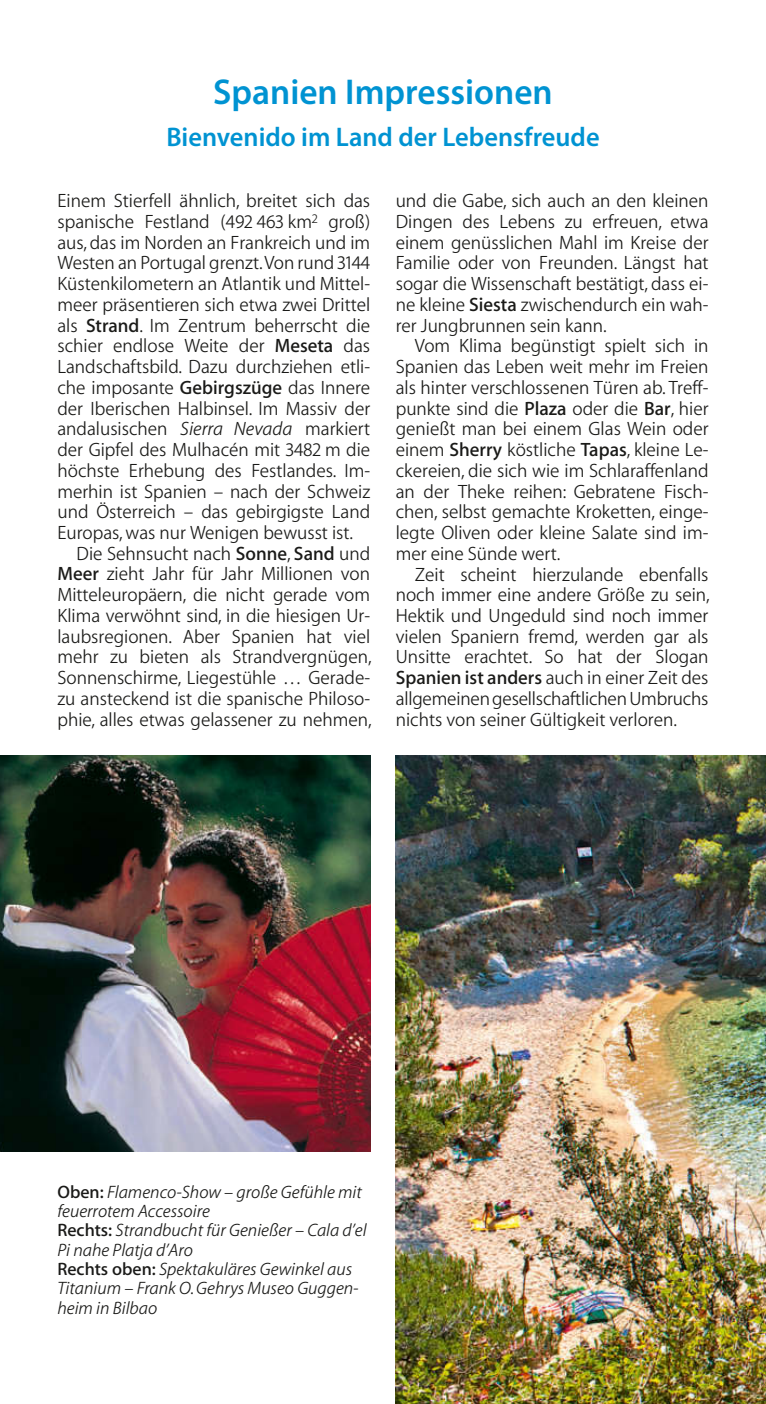
<style>
.page{position:relative;width:766px;height:1404px;background:#fff}
.page>*{position:absolute;margin:0;border:0;box-sizing:border-box;transform-origin:0 0}
.t1{font:600 36px "Myriad Pro";color:#0093d2}
.t2{font:600 27px "Myriad Pro";color:#0093d2}
.t3{font:300 19.35px "ADAC Myriad OT";color:#1a1a18}
.t4{font:italic 300 18px/19.3px "ADAC Myriad OT";color:#1a1a18}
.s1{font-weight:700}
.s2{font-style:italic}
.s3{font-weight:700;font-style:normal}
</style>
<div class="page">
<img style="left:395px;top:755px;width:370px;height:648px">
<img style="left:0;top:755px;width:370px;height:396px">
<p class="t1" style="left:213px;top:69px;width:341px">Spanien Impressionen</p>
<p class="t2" style="left:166px;top:119px;width:434px">Bienvenido im Land der Lebensfreude</p>
<p class="t3" style="left:57px;top:190px;width:314px">Einem Stierfell ähnlich, breitet sich das</p>
<p class="t3" style="left:57px;top:211px;width:314px">spanische Festland (492 463 km<sup>2</sup> groß)</p>
<p class="t3" style="left:57px;top:231px;width:314px">aus, das im Norden an Frankreich und im</p>
<p class="t3" style="left:57px;top:252px;width:314px">Westen an Portugal grenzt. Von rund 3144</p>
<p class="t3" style="left:57px;top:273px;width:314px">Küstenkilometern an Atlantik und Mittel-</p>
<p class="t3" style="left:57px;top:294px;width:314px">meer präsentieren sich etwa zwei Drittel</p>
<p class="t3" style="left:57px;top:314px;width:314px">als <span class="s1">Strand</span>. Im Zentrum beherrscht die</p>
<p class="t3" style="left:57px;top:335px;width:314px">schier endlose Weite der <span class="s1">Meseta</span> das</p>
<p class="t3" style="left:57px;top:356px;width:314px">Landschaftsbild. Dazu durchziehen etli-</p>
<p class="t3" style="left:57px;top:377px;width:314px">che imposante <span class="s1">Gebirgszüge</span> das Innere</p>
<p class="t3" style="left:57px;top:397px;width:314px">der Iberischen Halbinsel. Im Massiv der</p>
<p class="t3" style="left:57px;top:418px;width:314px">andalusischen <span class="s2">Sierra Nevada</span> markiert</p>
<p class="t3" style="left:57px;top:439px;width:314px">der Gipfel des Mulhacén mit 3482 m die</p>
<p class="t3" style="left:57px;top:459px;width:314px">höchste Erhebung des Festlandes. Im-</p>
<p class="t3" style="left:57px;top:480px;width:314px">merhin ist Spanien – nach der Schweiz</p>
<p class="t3" style="left:57px;top:501px;width:314px">und Österreich – das gebirgigste Land</p>
<p class="t3" style="left:57px;top:522px;width:297px">Europas, was nur Wenigen bewusst ist.</p>
<p class="t3" style="left:77px;top:542px;width:295px">Die Sehnsucht nach <span class="s1">Sonne</span>, <span class="s1">Sand</span> und</p>
<p class="t3" style="left:57px;top:563px;width:314px"><span class="s1">Meer</span> zieht Jahr für Jahr Millionen von</p>
<p class="t3" style="left:57px;top:584px;width:314px">Mitteleuropäern, die nicht gerade vom</p>
<p class="t3" style="left:57px;top:604px;width:314px">Klima verwöhnt sind, in die hiesigen Ur-</p>
<p class="t3" style="left:57px;top:625px;width:314px">laubsregionen. Aber Spanien hat viel</p>
<p class="t3" style="left:57px;top:646px;width:315px">mehr zu bieten als Strandvergnügen,</p>
<p class="t3" style="left:57px;top:667px;width:314px">Sonnenschirme, Liegestühle … Gerade-</p>
<p class="t3" style="left:57px;top:687px;width:314px">zu ansteckend ist die spanische Philoso-</p>
<p class="t3" style="left:57px;top:708px;width:315px">phie, alles etwas gelassener zu nehmen,</p>
<p class="t3" style="left:395px;top:190px;width:314px">und die Gabe, sich auch an den kleinen</p>
<p class="t3" style="left:395px;top:211px;width:314px">Dingen des Lebens zu erfreuen, etwa</p>
<p class="t3" style="left:395px;top:231px;width:314px">einem genüsslichen Mahl im Kreise der</p>
<p class="t3" style="left:395px;top:252px;width:314px">Familie oder von Freunden. Längst hat</p>
<p class="t3" style="left:395px;top:273px;width:314px">sogar die Wissenschaft bestätigt, dass ei-</p>
<p class="t3" style="left:395px;top:294px;width:314px">ne kleine <span class="s1">Siesta</span> zwischendurch ein wah-</p>
<p class="t3" style="left:395px;top:314px;width:212px">rer Jungbrunnen sein kann.</p>
<p class="t3" style="left:415px;top:335px;width:295px">Vom Klima begünstigt spielt sich in</p>
<p class="t3" style="left:395px;top:356px;width:314px">Spanien das Leben weit mehr im Freien</p>
<p class="t3" style="left:395px;top:376px;width:314px">als hinter verschlossenen Türen ab. Treff-</p>
<p class="t3" style="left:395px;top:397px;width:314px">punkte sind die <span class="s1">Plaza</span> oder die <span class="s1">Bar</span>, hier</p>
<p class="t3" style="left:395px;top:418px;width:314px">genießt man bei einem Glas Wein oder</p>
<p class="t3" style="left:395px;top:439px;width:314px">einem <span class="s1">Sherry</span> köstliche <span class="s1">Tapas</span>, kleine Le-</p>
<p class="t3" style="left:395px;top:459px;width:314px">ckereien, die sich wie im Schlaraffenland</p>
<p class="t3" style="left:395px;top:480px;width:314px">an der Theke reihen: Gebratene Fisch-</p>
<p class="t3" style="left:395px;top:501px;width:314px">chen, selbst gemachte Kroketten, einge-</p>
<p class="t3" style="left:395px;top:522px;width:314px">legte Oliven oder kleine Salate sind im-</p>
<p class="t3" style="left:395px;top:542px;width:166px">mer eine Sünde wert.</p>
<p class="t3" style="left:415px;top:563px;width:295px">Zeit scheint hierzulande ebenfalls</p>
<p class="t3" style="left:395px;top:584px;width:315px">noch immer eine andere Größe zu sein,</p>
<p class="t3" style="left:395px;top:604px;width:314px">Hektik und Ungeduld sind noch immer</p>
<p class="t3" style="left:395px;top:625px;width:314px">vielen Spaniern fremd, werden gar als</p>
<p class="t3" style="left:395px;top:646px;width:314px">Unsitte erachtet. So hat der Slogan</p>
<p class="t3" style="left:395px;top:667px;width:314px"><span class="s1">Spanien ist anders</span> auch in einer Zeit des</p>
<p class="t3" style="left:395px;top:687px;width:314px">allgemeinen gesellschaftlichen Umbruchs</p>
<p class="t3" style="left:395px;top:708px;width:283px">nichts von seiner Gültigkeit verloren.</p>
<p class="t4" style="left:57px;top:1181px;width:310px"><span class="s3">Oben:</span> Flamenco-Show – große Gefühle mit feuerrotem Accessoire<br><span class="s3">Rechts:</span> Strandbucht für Genießer – Cala d’el<br>Pi nahe Platja d’Aro<br><span class="s3">Rechts oben:</span> Spektakuläres Gewinkel aus<br>Titanium – Frank O. Gehrys Museo Guggen&shy;heim in Bilbao</p>
</div>
